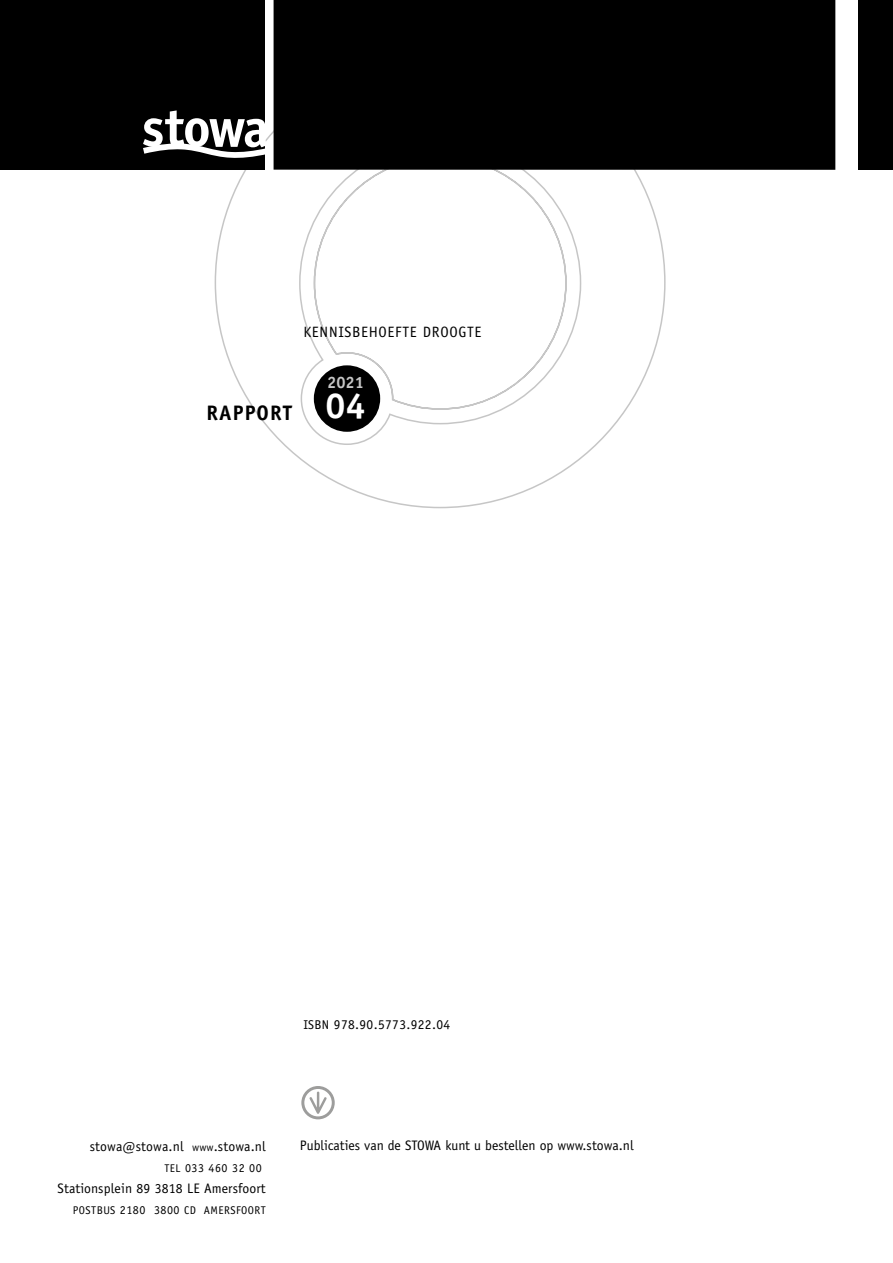
<style>
.page{position:relative;width:893px;height:1263px;background:#fff}
.page>*{position:absolute;margin:0;border:0;box-sizing:border-box;transform-origin:0 0}
.t1{font:700 21px "Officina Sans";letter-spacing:.05em;color:#000}
.t2{font:700 16.5px "Officina Sans";color:#c6c6c6}
.t3{font:15px "Officina Sans";letter-spacing:.05em;color:#000}
.t4{font:13.8px "Officina Sans";color:#000}
.t5{font:13.5px "Officina Sans";letter-spacing:.025em;color:#000}
.t6{font:12px "Officina Sans";letter-spacing:.04em;color:#000}
.t7{font:11.25px "Officina Sans";letter-spacing:.04em;color:#000}
.s1{font-size:36px;color:#fff}
.s2{font-size:12.75px}
.s3{font-size:11.25px}
.s4{font-size:12px}
</style>
<div class="page">
<svg style="left:214px;top:56px;width:452px;height:453px"></svg>
<div style="left:859px;top:0;width:34px;height:170px;background:#000"></div>
<div style="left:0;top:0;width:265px;height:170px;background:#000"></div>
<svg style="left:143px;top:110px;width:127px;height:51px"></svg>
<svg style="left:301px;top:1086px;width:34px;height:33px"></svg>
<div style="left:314px;top:365px;width:66px;height:67px;background:#000;border-radius:50%"></div>
<div style="left:274px;top:0;width:561px;height:170px;background:#000"></div>
<p class="t3" style="left:303px;top:323px;width:180px">KENNISBEHOEFTE DROOGTE</p>
<p class="t2" style="left:327px;top:372px;width:38px">2021</p>
<h1 class="t1" style="left:206px;top:400px;width:161px">RAPPORT <span class="s1">04</span></h1>
<p class="t5" style="left:303px;top:1017px;width:148px"><span class="s2">ISBN</span> 978.90.5773.922.04</p>
<p class="t4" style="left:90px;top:1138px;width:178px">stowa@stowa.nl <span class="s3">www</span>.stowa.nl</p>
<p class="t6" style="left:164px;top:1161px;width:99px"><span class="s3">TEL</span> 033 460 32 00</p>
<p class="t4" style="left:58px;top:1180px;width:210px">Stationsplein 89 3818 LE Amersfoort</p>
<p class="t7" style="left:73px;top:1203px;width:194px">POSTBUS <span class="s4">2180 3800</span> CD AMERSFOORT</p>
<p class="t4" style="left:300px;top:1138px;width:335px">Publicaties van de STOWA kunt u bestellen op www.stowa.nl</p>
</div>
